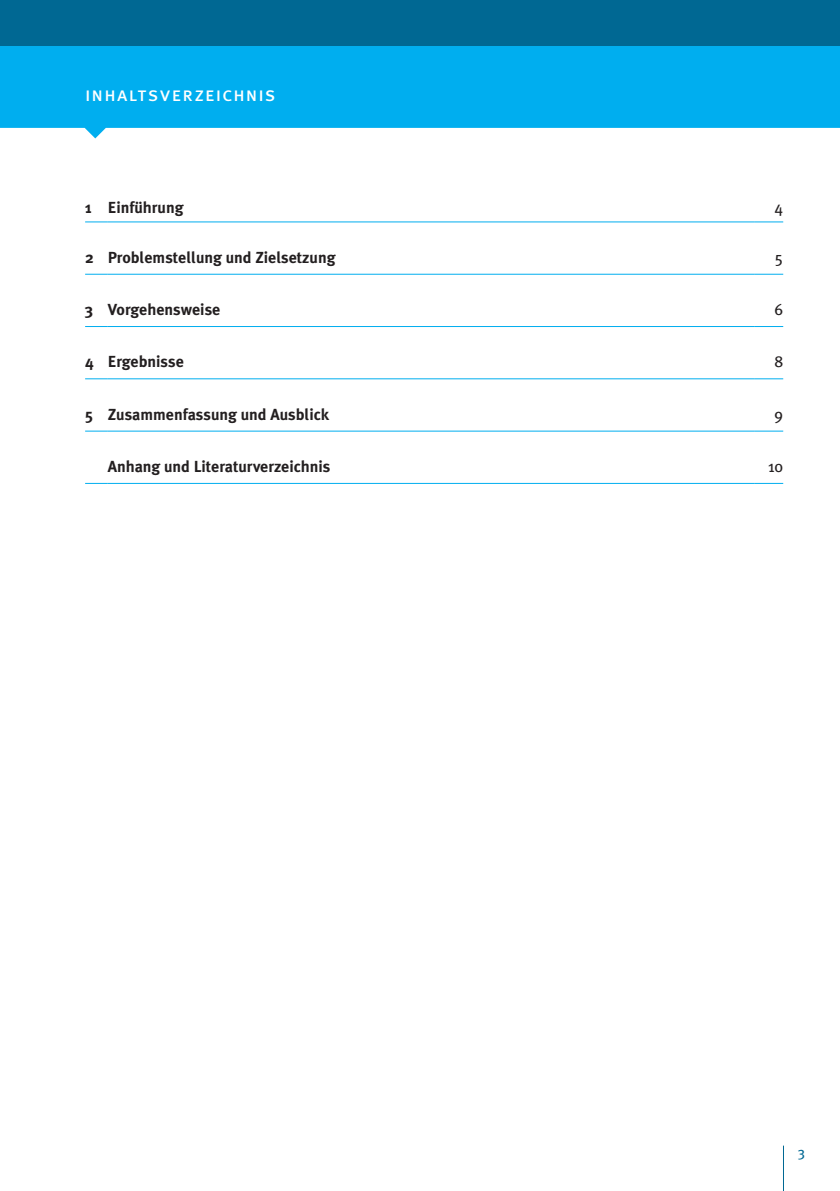
<style>
.page{position:relative;width:840px;height:1191px;background:#fff}
.page>*{position:absolute;margin:0;border:0;box-sizing:border-box;transform-origin:0 0}
.t1{font:20px "Meta Plus Book Caps";letter-spacing:.055em;color:#fff}
.t2{font:700 16px "Meta Plus";color:#231f20}
.t3{font:16px "Meta Plus";color:#231f20}
.t4{font:14px "Meta Plus";color:#006893}
</style>
<div class="page">
<svg style="left:1px;top:45px;width:838px;height:93px;fill:#00aeef"></svg>
<svg style="left:0;top:45px;width:1px;height:83px"></svg>
<div style="left:0;top:0;width:839px;height:45px;background:#006893"></div>
<hr style="left:782px;top:1145px;width:1px;height:46px;background:#006893">
<svg style="left:85px;top:222px;width:23px;height:1px"></svg>
<hr style="left:108px;top:222px;width:646px;height:1px;background:#00aeef">
<svg style="left:754px;top:222px;width:28px;height:1px"></svg>
<svg style="left:85px;top:274px;width:23px;height:1px"></svg>
<hr style="left:108px;top:274px;width:646px;height:1px;background:#00aeef">
<svg style="left:754px;top:274px;width:28px;height:1px"></svg>
<svg style="left:85px;top:326px;width:23px;height:1px"></svg>
<hr style="left:108px;top:326px;width:646px;height:1px;background:#00aeef">
<svg style="left:754px;top:326px;width:28px;height:1px"></svg>
<svg style="left:85px;top:378px;width:23px;height:1px"></svg>
<hr style="left:108px;top:378px;width:646px;height:1px;background:#00aeef">
<svg style="left:754px;top:378px;width:28px;height:1px"></svg>
<svg style="left:85px;top:431px;width:23px;height:1px"></svg>
<hr style="left:108px;top:431px;width:646px;height:1px;background:#00aeef">
<svg style="left:754px;top:431px;width:28px;height:1px"></svg>
<svg style="left:85px;top:483px;width:23px;height:1px"></svg>
<hr style="left:108px;top:483px;width:646px;height:1px;background:#00aeef">
<svg style="left:754px;top:483px;width:28px;height:1px"></svg>
<p class="t1" style="left:85px;top:82px;width:192px">inhaltsverzeichnis</p>
<p class="t2" style="left:85px;top:198px;width:100px">1 Einführung</p>
<p class="t3" style="left:774px;top:199px;width:10px">4</p>
<p class="t2" style="left:85px;top:248px;width:252px">2 Problemstellung und Zielsetzung</p>
<p class="t3" style="left:774px;top:248px;width:10px">5</p>
<p class="t2" style="left:85px;top:300px;width:137px">3 Vorgehensweise</p>
<p class="t3" style="left:774px;top:300px;width:10px">6</p>
<p class="t2" style="left:85px;top:352px;width:100px">4 Ergebnisse</p>
<p class="t3" style="left:773px;top:353px;width:10px">8</p>
<p class="t2" style="left:85px;top:405px;width:245px">5 Zusammenfassung und Ausblick</p>
<p class="t3" style="left:774px;top:405px;width:10px">9</p>
<p class="t2" style="left:108px;top:457px;width:224px">Anhang und Literaturverzeichnis</p>
<p class="t3" style="left:767px;top:457px;width:17px">10</p>
<p class="t4" style="left:797px;top:1143px;width:9px">3</p>
</div>
